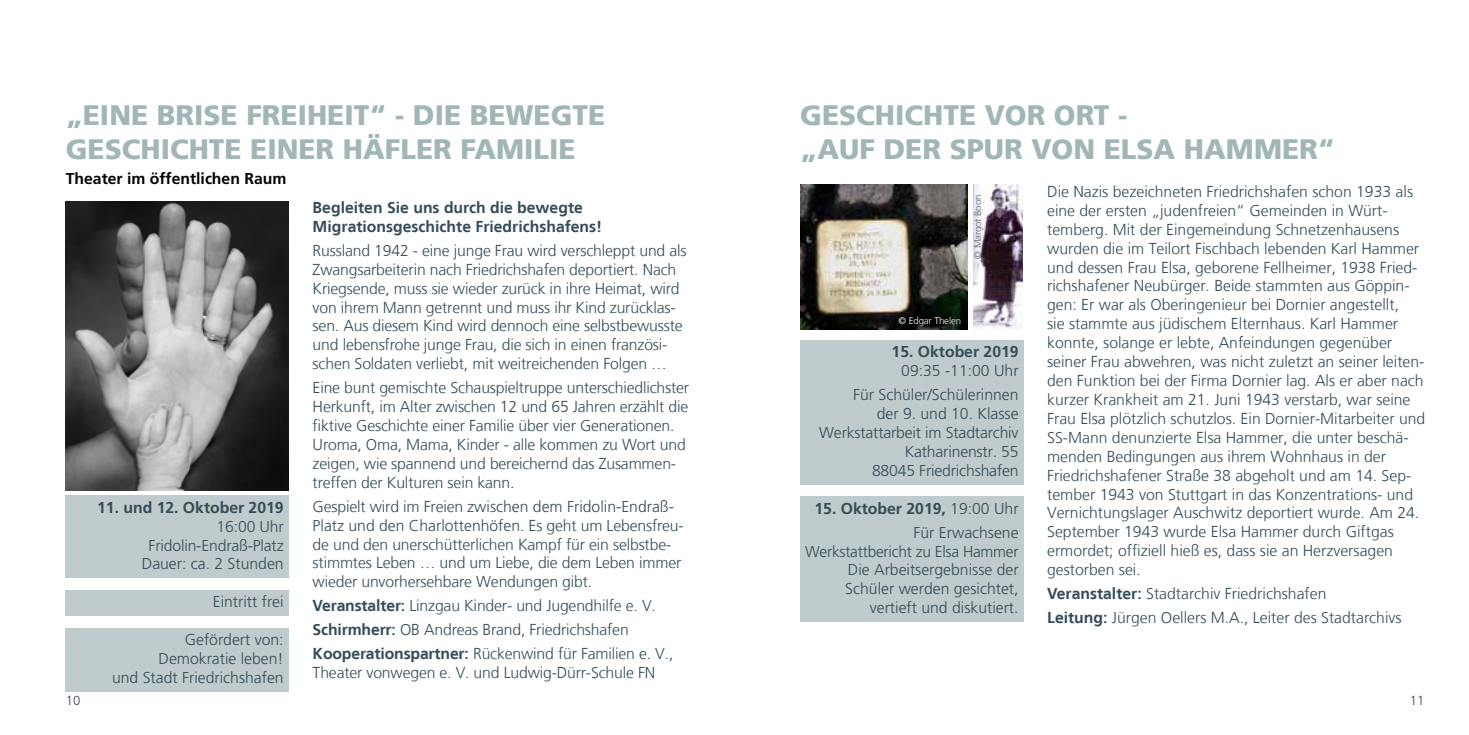
<style>
.page{position:relative;width:1469px;height:735px;background:#fff}
.page>*{position:absolute;margin:0;border:0;box-sizing:border-box;transform-origin:0 0}
.t1{font:900 28px/33.6px "Frutiger LT";color:#a2b6b7}
.t2{font:300 15.75px/18.9px "Frutiger LT";color:#354c58}
.t3{font:300 15.75px/18.9px "Frutiger";color:#354c58;text-align:right}
.t4{font:700 15.75px/18.9px "Frutiger LT";color:#354c58}
.t5{font:700 15.75px "Frutiger";color:#354c58}
.t6{font:700 15.75px "Frutiger";color:#000}
.t7{font:300 13.12px "Frutiger LT";color:#354c58}
.t8{font:300 9.62px "Frutiger LT";letter-spacing:-.01em;color:#fff}
.t9{font:300 9.62px "Frutiger LT";letter-spacing:-.01em;color:#576772}
.s1{font-family:"Frutiger LT"}
.s2{font-weight:700}
</style>
<div class="page">
<div style="left:65px;top:495px;width:224px;height:26px;background:#bfcbcc"></div>
<div style="left:65px;top:514px;width:224px;height:25px;background:#bfcbcc"></div>
<div style="left:65px;top:533px;width:224px;height:25px;background:#bfcbcc"></div>
<div style="left:65px;top:552px;width:224px;height:25px;background:#bfcbcc"></div>
<div style="left:65px;top:589px;width:224px;height:26px;background:#bfcbcc"></div>
<div style="left:65px;top:627px;width:224px;height:64px;background:#bfcbcc"></div>
<img style="left:66px;top:201px;width:222px;height:289px">
<div style="left:800px;top:340px;width:223px;height:44px;background:#bfcbcc"></div>
<div style="left:800px;top:382px;width:223px;height:45px;background:#bfcbcc"></div>
<div style="left:800px;top:420px;width:223px;height:64px;background:#bfcbcc"></div>
<div style="left:800px;top:496px;width:223px;height:26px;background:#bfcbcc"></div>
<div style="left:800px;top:520px;width:223px;height:25px;background:#bfcbcc"></div>
<div style="left:800px;top:539px;width:223px;height:82px;background:#bfcbcc"></div>
<img style="left:800px;top:185px;width:167px;height:144px">
<img style="left:973px;top:185px;width:50px;height:144px">
<h1 class="t1" style="left:66px;top:99px;width:541px">„EINE BRISE FREIHEIT“ - DIE BEWEGTE<br>GESCHICHTE EINER HÄFLER FAMILIE</h1>
<p class="t6" style="left:66px;top:169px;width:222px">Theater im öffentlichen Raum</p>
<p class="t5" style="left:97px;top:497px;width:188px">11. und 12. Oktober 2019</p>
<p class="t3" style="left:142px;top:516px;width:143px">16:00 Uhr<br>Fridolin-Endraß-Platz<br>Dauer: ca. 2 Stunden</p>
<p class="t3" style="left:213px;top:592px;width:72px">Eintritt frei</p>
<p class="t3" style="left:112px;top:630px;width:173px">Gefördert von:<br>Demokratie leben!<br>und Stadt Friedrichshafen</p>
<p class="t4" style="left:313px;top:198px;width:291px">Begleiten Sie uns durch die bewegte<br>Migrationsgeschichte Friedrichshafens!</p>
<p class="t2" style="left:313px;top:241px;width:375px">Russland 1942 - eine junge Frau wird verschleppt und als Zwangsarbeiterin nach Friedrichshafen deportiert. Nach Kriegsende, muss sie wieder zurück in ihre Heimat, wird von ihrem Mann getrennt und muss ihr Kind zurücklas&shy;sen. Aus diesem Kind wird dennoch eine selbstbewusste und lebensfrohe junge Frau, die sich in einen französi&shy;schen Soldaten verliebt, mit weitreichenden Folgen …</p>
<p class="t2" style="left:313px;top:378px;width:378px">Eine bunt gemischte Schauspieltruppe unterschiedlichster Herkunft, im Alter zwischen 12 und 65 Jahren erzählt die fiktive Geschichte einer Familie über vier Generationen.<br>Uroma, Oma, Mama, Kinder - alle kommen zu Wort und zeigen, wie spannend und bereichernd das Zusammen&shy;treffen der Kulturen sein kann.</p>
<p class="t3" style="left:313px;top:496px;width:372px;text-align:left"><span class="s1">Gespielt wird im Freien</span> zwischen dem Fridolin-Endraß-<br>Platz und den Charlottenhöfen<span class="s1">. Es geht um Lebensfreu-</span></p>
<p class="t2" style="left:313px;top:534px;width:370px">de und den unerschütterlichen Kampf für ein selbstbe&shy;stimmtes Leben … und um Liebe, die dem Leben immer wieder unvorhersehbare Wendungen gibt.</p>
<p class="t2" style="left:313px;top:593px;width:362px;line-height:23.8px"><span class="s2">Veranstalter:</span> Linzgau Kinder- und Jugendhilfe e. V.<br><span class="s2">Schirmherr:</span> OB Andreas Brand, Friedrichshafen<br><span class="s2">Kooperationspartner:</span> Rückenwind für Familien e. V.,</p>
<p class="t2" style="left:313px;top:663px;width:344px">Theater vonwegen e. V. und Ludwig-Dürr-Schule FN</p>
<h1 class="t1" style="left:800px;top:98px;width:536px">GESCHICHTE VOR ORT -<br>„AUF DER SPUR VON ELSA HAMMER“</h1>
<p class="t9" style="left:972px;top:258px;width:65px;rotate:-90deg">© Margot Boon</p>
<p class="t8" style="left:898px;top:315px;width:64px">© Edgar Thelen</p>
<p class="t5" style="left:891px;top:342px;width:128px">15. Oktober 2019</p>
<p class="t3" style="left:853px;top:359px;width:167px;line-height:23.8px">09:35 -11:00 Uhr<br>Für Schüler/Schülerinnen</p>
<p class="t3" style="left:819px;top:404px;width:201px">der 9. und 10. Klasse<br>Werkstattarbeit im Stadtarchiv<br>Katharinenstr. 55<br>88045 Friedrichshafen</p>
<p class="t3" style="left:814px;top:496px;width:205px;line-height:23.8px"><span class="s2">15. Oktober 2019,</span> 19:00 Uhr<br>Für Erwachsene</p>
<p class="t3" style="left:805px;top:541px;width:215px">Werkstattbericht zu Elsa Hammer<br>Die Arbeitsergebnisse der<br>Schüler werden gesichtet, vertieft und diskutiert.</p>
<p class="t2" style="left:1047px;top:182px;width:380px">Die Nazis bezeichneten Friedrichshafen schon 1933 als eine der ersten „judenfreien“ Gemeinden in Würt&shy;temberg. Mit der Eingemeindung Schnetzenhausens wurden die im Teilort Fischbach lebenden Karl Hammer und dessen Frau Elsa, geborene Fellheimer, 1938 Fried&shy;richshafener Neubürger. Beide stammten aus Göppin&shy;gen: Er war als Oberingenieur bei Dornier angestellt,<br>sie stammte aus jüdischem Elternhaus. Karl Hammer konnte, solange er lebte, Anfeindungen gegenüber seiner Frau abwehren, was nicht zuletzt an seiner leiten&shy;den Funktion bei der Firma Dornier lag. Als er aber nach kurzer Krankheit am 21. Juni 1943 verstarb, war seine Frau Elsa plötzlich schutzlos. Ein Dornier-Mitarbeiter und SS-Mann denunzierte Elsa Hammer, die unter beschä&shy;menden Bedingungen aus ihrem Wohnhaus in der Friedrichshafener Straße 38 abgeholt und am 14. Sep&shy;tember 1943 von Stuttgart in das Konzentrations- und Vernichtungslager Auschwitz deportiert wurde. Am 24.<br>September 1943 wurde Elsa Hammer durch Giftgas ermordet; offiziell hieß es, dass sie an Herzversagen gestorben sei.</p>
<p class="t2" style="left:1047px;top:581px;width:356px;line-height:23.8px"><span class="s2">Veranstalter:</span> Stadtarchiv Friedrichshafen<br><span class="s2">Leitung:</span> Jürgen Oellers M.A., Leiter des Stadtarchivs</p>
<p class="t7" style="left:66px;top:692px;width:16px">10</p>
<p class="t7" style="left:1409px;top:692px;width:16px">11</p>
</div>
